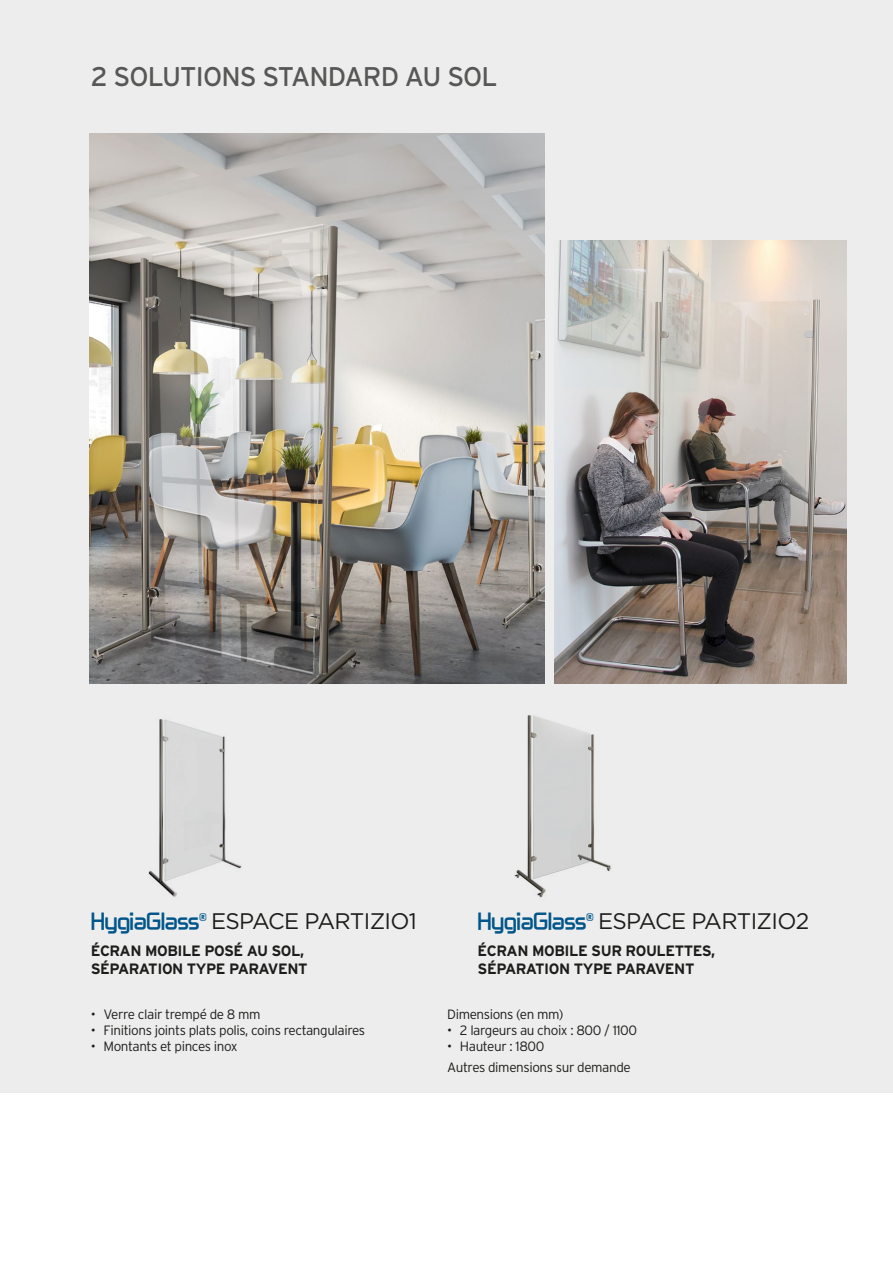
<style>
.page{position:relative;width:893px;height:1263px;background:#fff}
.page>*{position:absolute;margin:0;border:0;box-sizing:border-box;transform-origin:0 0}
.t1{font:27px "Interstate";letter-spacing:-.03em;color:#575756}
.t2{font:22.5px "Gotham";letter-spacing:-.03em;color:#1d1d1b}
.t3{font:700 15px/18px "Interstate";letter-spacing:-.03em;color:#1d1d1b}
.t4{font:300 13.5px/20.4px "Interstate";letter-spacing:-.03em;color:#1d1d1b}
.s1{font-family:"Zekton";font-weight:700;font-size:19.5px;color:#00568a}
</style>
<div class="page">
<div style="left:0;top:0;width:893px;height:1093px;background:#ededed"></div>
<img style="left:554px;top:241px;width:293px;height:442px">
<img style="left:90px;top:134px;width:454px;height:549px">
<img style="left:514px;top:715px;width:97px;height:183px">
<img style="left:148px;top:719px;width:94px;height:178px">
<h1 class="t1" style="left:91px;top:61px;width:408px">2 SOLUTIONS STANDARD AU SOL</h1>
<h2 class="t2" style="left:91px;top:907px;width:328px"><span class="s1">HygiaGlass</span><sup>®</sup> ESPACE PARTIZIO1</h2>
<p class="t3" style="left:91px;top:941px;width:218px">ÉCRAN MOBILE POSÉ AU SOL,<br>SÉPARATION TYPE PARAVENT</p>
<p class="t4" style="left:91px;top:1004px;width:171px">• Verre clair trempé de 8 mm</p>
<p class="t4" style="left:91px;top:1020px;width:276px">• Finitions joints plats polis, coins rectangulaires</p>
<p class="t4" style="left:91px;top:1036px;width:149px">• Montants et pinces inox</p>
<h2 class="t2" style="left:478px;top:907px;width:333px"><span class="s1">HygiaGlass</span><sup>®</sup> ESPACE PARTIZIO2</h2>
<p class="t3" style="left:478px;top:941px;width:239px">ÉCRAN MOBILE SUR ROULETTES,<br>SÉPARATION TYPE PARAVENT</p>
<p class="t4" style="left:447px;top:1004px;width:118px">Dimensions (en mm)</p>
<p class="t4" style="left:447px;top:1020px;width:192px">• 2 largeurs au choix : 800 / 1100</p>
<p class="t4" style="left:447px;top:1036px;width:185px">• Hauteur : 1800<br>Autres dimensions sur demande</p>
</div>
